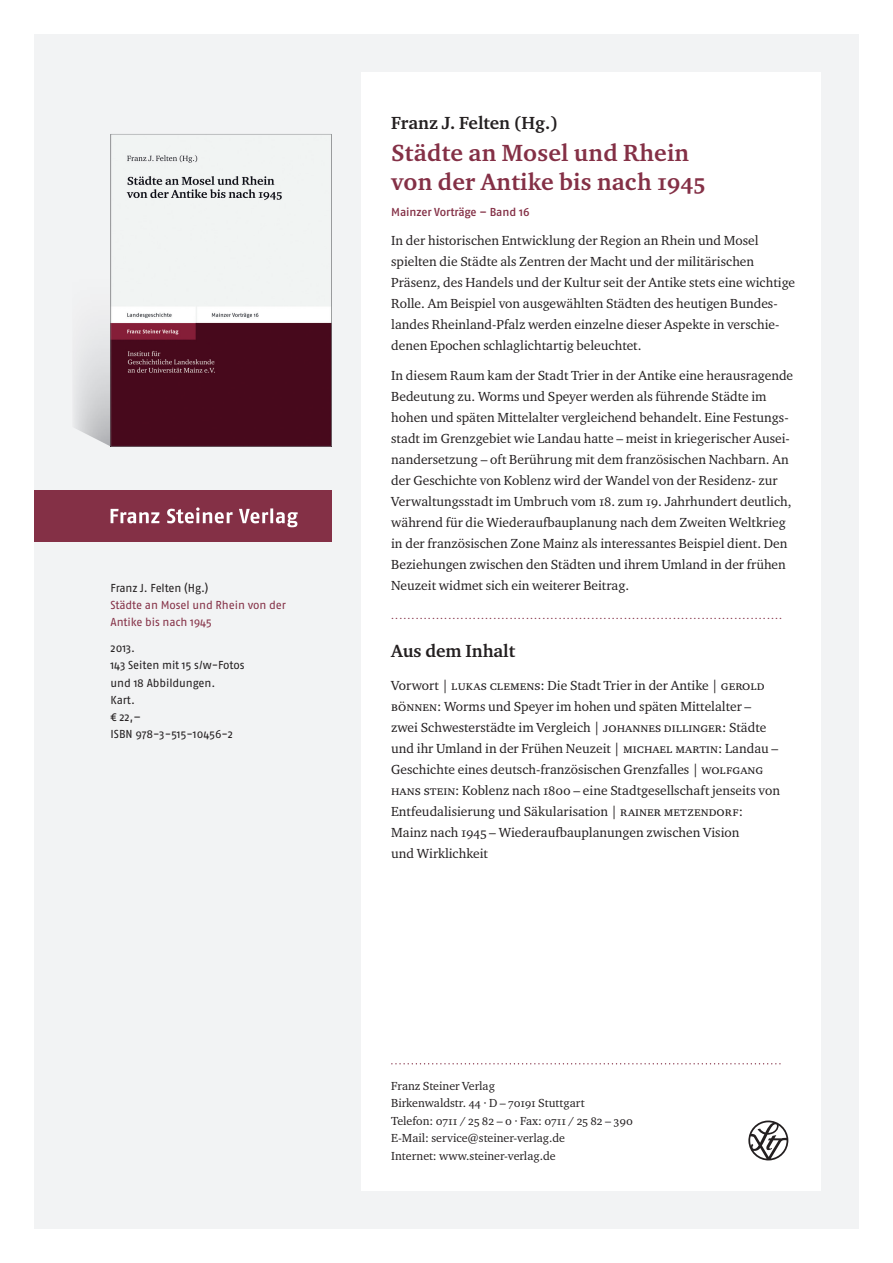
<style>
.page{position:relative;width:893px;height:1263px;background:#fff}
.page>*{position:absolute;margin:0;border:0;box-sizing:border-box;transform-origin:0 0}
.t1{font:24px/28.5px "Charter ITC Bold OS";letter-spacing:.01em;color:#843046}
.t2{font:700 18px "Charter ITC";color:#231f20}
.t3{font:13.5px/21px "Charter ITC Regu OS";color:#231f20}
.t4{font:12px/17.5px "Charter ITC Regu OS";color:#231f20}
.t5{font:11.55px/17.2px "Fago No";letter-spacing:-.01em;color:#231f20}
.t6{font:11.55px/17.2px "Fago No";letter-spacing:-.01em;color:#843046}
.t7{font:11.55px "Fago No Med";letter-spacing:-.01em;color:#843046}
.t8{font:10.5px "Charter ITC Regu OS";color:#843046}
.s1{font-family:"Charter ITC Regu SC"}
</style>
<div class="page">
<div style="left:34px;top:34px;width:825px;height:1195px;background:#f2f3f4"></div>
<div style="left:361px;top:72px;width:460px;height:1119px;background:#fff"></div>
<div style="left:34px;top:490px;width:298px;height:51px;background:#843046"></div>
<svg style="left:111px;top:507px;width:187px;height:20px"></svg>
<img style="left:74px;top:229px;width:37px;height:217px">
<svg style="left:748px;top:1120px;width:41px;height:41px"></svg>
<svg style="left:391px;top:1063px;width:390px;height:1px"></svg>
<svg style="left:111px;top:134px;width:221px;height:312px"></svg>
<p class="t5" style="left:111px;top:579px;width:99px">Franz J. Felten (Hg.)</p>
<p class="t6" style="left:111px;top:596px;width:177px">Städte an Mosel und Rhein von der<br>Antike bis nach 1945</p>
<p class="t5" style="left:111px;top:639px;width:136px">2013.<br>143 Seiten mit 15 s/w-Fotos und 18 Abbildungen.<br>Kart.<br>¤ 22,–<br>ISBN 978-3-515-10456-2</p>
<h2 class="t2" style="left:391px;top:111px;width:168px">Franz J. Felten (Hg.)</h2>
<h1 class="t1" style="left:391px;top:138px;width:316px">Städte an Mosel und Rhein von der Antike bis nach 1945</h1>
<p class="t7" style="left:391px;top:205px;width:140px">Mainzer Vorträge – Band 16</p>
<p class="t3" style="left:391px;top:230px;width:405px">In der historischen Entwicklung der Region an Rhein und Mosel spielten die Städte als Zentren der Macht und der militärischen Präsenz, des Handels und der Kultur seit der Antike stets eine wichtige Rolle. Am Beispiel von ausgewählten Städten des heutigen Bundes&shy;landes Rheinland-Pfalz werden einzelne dieser Aspekte in verschie&shy;denen Epochen schlaglichtartig beleuchtet.</p>
<p class="t3" style="left:391px;top:364px;width:404px">In diesem Raum kam der Stadt Trier in der Antike eine herausragende Bedeutung zu. Worms und Speyer werden als führende Städte im hohen und späten Mittelalter vergleichend behandelt. Eine Festungs&shy;stadt im Grenzgebiet wie Landau hatte – meist in kriegerischer Ausei&shy;nandersetzung – oft Berührung mit dem französischen Nachbarn. An der Geschichte von Koblenz wird der Wandel von der Residenz- zur Verwaltungsstadt im Umbruch vom 18. zum 19. Jahrhundert deutlich, während für die Wiederaufbauplanung nach dem Zweiten Weltkrieg in der französischen Zone Mainz als interessantes Beispiel dient. Den Beziehungen zwischen den Städten und ihrem Umland in der frühen Neuzeit widmet sich ein weiterer Beitrag.</p>
<p class="t8" style="left:391px;top:609px;width:392px">................................................................................................</p>
<h2 class="t2" style="left:391px;top:639px;width:125px">Aus dem Inhalt</h2>
<p class="t3" style="left:391px;top:675px;width:390px">Vorwort | <span class="s1">lukas clemens</span>: Die Stadt Trier in der Antike | <span class="s1">gerold bönnen</span>: Worms und Speyer im hohen und späten Mittelalter – zwei Schwesterstädte im Vergleich | <span class="s1">johannes dillinger:</span> Städte und ihr Umland in der Frühen Neuzeit | <span class="s1">michael martin</span>: Landau – Geschichte eines deutsch-französischen Grenzfalles | <span class="s1">wolfgang hans stein</span>: Koblenz nach 1800 – eine Stadtgesellschaft jenseits von Entfeudalisierung und Säkularisation | <span class="s1">rainer metzendorf</span>:<br>Mainz nach 1945 – Wiederaufbauplanungen zwischen Vision<br>und Wirklichkeit</p>
<p class="t4" style="left:391px;top:1076px;width:243px">Franz Steiner Verlag<br>Birkenwaldstr. 44 · D – 70191 Stuttgart<br>Telefon: 0711 / 25 82 – 0 · Fax: 0711 / 25 82 – 390<br>E-Mail: service@steiner-verlag.de<br>Internet: www.steiner-verlag.de</p>
</div>
